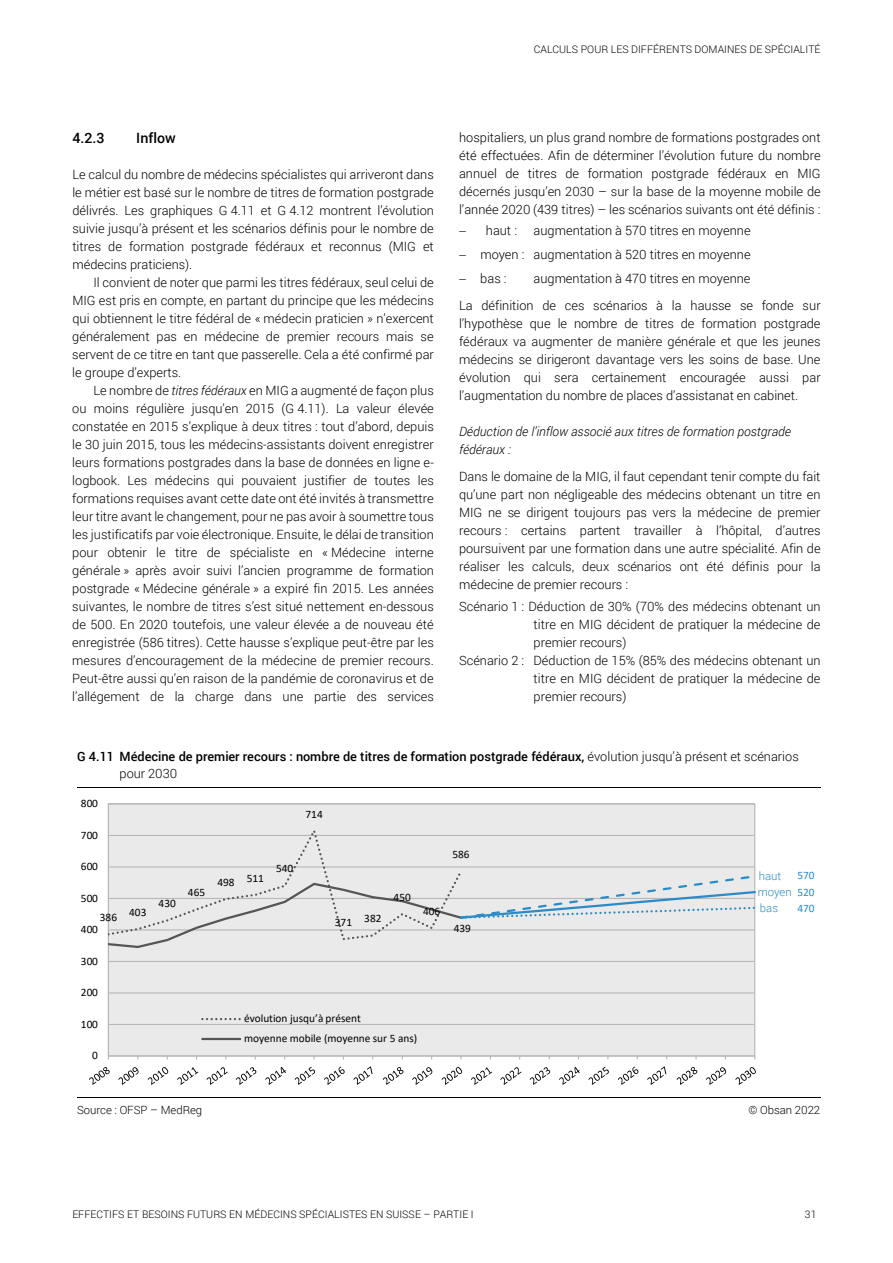
<style>
.page{position:relative;width:893px;height:1263px;background:#fff}
.page>*{position:absolute;margin:0;border:0;box-sizing:border-box;transform-origin:0 0}
.t1{font:500 14.25px "Roboto";letter-spacing:.005em;color:#000}
.t2{font:300 12.75px/18px "Roboto";color:#000;text-align:justify}
.t3{font:500 12.75px/17px "Roboto";letter-spacing:-.005em;color:#000}
.t4{font:italic 300 12.75px/18px "Roboto";color:#000}
.t5{font:11.4px "Calibri";color:#000}
.t6{font:300 11.4px "Roboto";color:#000}
.t7{font:300 11.4px "Roboto";color:#2b8bc7}
.t8{font:11.4px "Calibri";color:#2b8bc7}
.t9{font:300 10.5px "Roboto";color:#000}
.s1{font-style:italic}
.s2{font-weight:300}
</style>
<div class="page">
<hr style="left:77px;top:787px;width:743px;height:1px;background:#000">
<hr style="left:77px;top:1097px;width:743px;height:1px;background:#000">
<div style="left:108px;top:804px;width:647px;height:252px;background:#eaeaea"></div>
<hr style="left:108px;top:1024px;width:647px;height:1px;background:#b7b7b7">
<hr style="left:108px;top:992px;width:647px;height:1px;background:#b7b7b7">
<hr style="left:108px;top:961px;width:647px;height:1px;background:#b7b7b7">
<hr style="left:108px;top:804px;width:1px;height:252px;background:#b7b7b7">
<hr style="left:108px;top:1055px;width:647px;height:1px;background:#b7b7b7">
<svg style="left:108px;top:825px;width:648px;height:124px"></svg>
<svg style="left:89px;top:1067px;width:21px;height:18px"></svg>
<svg style="left:118px;top:1067px;width:21px;height:18px"></svg>
<svg style="left:148px;top:1067px;width:20px;height:18px"></svg>
<svg style="left:177px;top:1067px;width:21px;height:18px"></svg>
<svg style="left:207px;top:1067px;width:21px;height:18px"></svg>
<svg style="left:236px;top:1067px;width:20px;height:18px"></svg>
<svg style="left:265px;top:1067px;width:21px;height:18px"></svg>
<svg style="left:295px;top:1067px;width:20px;height:18px"></svg>
<svg style="left:324px;top:1067px;width:21px;height:18px"></svg>
<svg style="left:354px;top:1066px;width:18px;height:19px"></svg>
<svg style="left:383px;top:1067px;width:21px;height:18px"></svg>
<svg style="left:412px;top:1067px;width:20px;height:18px"></svg>
<svg style="left:442px;top:1067px;width:20px;height:18px"></svg>
<svg style="left:471px;top:1067px;width:21px;height:18px"></svg>
<svg style="left:500px;top:1067px;width:21px;height:18px"></svg>
<svg style="left:530px;top:1067px;width:20px;height:18px"></svg>
<svg style="left:559px;top:1067px;width:21px;height:18px"></svg>
<svg style="left:589px;top:1067px;width:20px;height:18px"></svg>
<svg style="left:618px;top:1067px;width:20px;height:18px"></svg>
<svg style="left:647px;top:1066px;width:19px;height:19px"></svg>
<svg style="left:677px;top:1067px;width:20px;height:18px"></svg>
<svg style="left:706px;top:1067px;width:20px;height:18px"></svg>
<svg style="left:735px;top:1067px;width:21px;height:18px"></svg>
<svg style="left:202px;top:1018px;width:38px;height:2px"></svg>
<hr style="left:202px;top:1038px;width:38px;height:2px;background:#555">
<p class="t9" style="left:534px;top:42px;width:288px">CALCULS POUR LES DIFFÉRENTS DOMAINES DE SPÉCIALITÉ</p>
<h3 class="t1" style="left:72px;top:128px;width:34px">4.2.3</h3>
<h3 class="t1" style="left:136px;top:128px;width:41px">Inflow</h3>
<p class="t2" style="left:72px;top:166px;width:363px">Le calcul du nombre de médecins spécialistes qui arriveront dans le métier est basé sur le nombre de titres de formation postgrade délivrés. Les graphiques G 4.11 et G 4.12 montrent l’évolution suivie jusqu’à présent et les scénarios définis pour le nombre de titres de formation postgrade fédéraux et reconnus (MIG et médecins praticiens).</p>
<p class="t2" style="left:72px;top:273px;width:363px;text-indent:21px">Il convient de noter que parmi les titres fédéraux, seul celui de MIG est pris en compte, en partant du principe que les médecins qui obtiennent le titre fédéral de « médecin praticien » n’exercent généralement pas en médecine de premier recours mais se servent de ce titre en tant que passerelle. Cela a été confirmé par le groupe d’experts.</p>
<p class="t2" style="left:72px;top:381px;width:363px;text-indent:21px">Le nombre de <span class="s1">titres fédéraux</span> en MIG a augmenté de façon plus ou moins régulière jusqu’en 2015 (G 4.11). La valeur élevée constatée en 2015 s’explique à deux titres : tout d’abord, depuis le 30 juin 2015, tous les médecins-assistants doivent enregistrer leurs formations postgrades dans la base de données en ligne e&shy;logbook. Les médecins qui pouvaient justifier de toutes les formations requises avant cette date ont été invités à transmettre leur titre avant le changement, pour ne pas avoir à soumettre tous les justificatifs par voie électronique. Ensuite, le délai de transition pour obtenir le titre de spécialiste en « Médecine interne générale » après avoir suivi l’ancien programme de formation postgrade « Médecine générale » a expiré fin 2015. Les années suivantes, le nombre de titres s’est situé nettement en-dessous de 500. En 2020 toutefois, une valeur élevée a de nouveau été enregistrée (586 titres). Cette hausse s’explique peut-être par les mesures d’encouragement de la médecine de premier recours.<br>Peut-être aussi qu’en raison de la pandémie de coronavirus et de l’allégement de la charge dans une partie des services</p>
<p class="t2" style="left:459px;top:128px;width:363px">hospitaliers, un plus grand nombre de formations postgrades ont été effectuées. Afin de déterminer l’évolution future du nombre annuel de titres de formation postgrade fédéraux en MIG décernés jusqu’en 2030 – sur la base de la moyenne mobile de l’année 2020 (439 titres) – les scénarios suivants ont été définis :</p>
<p class="t2" style="left:486px;top:221px;width:33px">haut :</p>
<p class="t2" style="left:534px;top:221px;width:218px">augmentation à 570 titres en moyenne</p>
<p class="t2" style="left:459px;top:245px;width:293px">− moyen : augmentation à 520 titres en moyenne</p>
<p class="t2" style="left:459px;top:269px;width:49px">− bas :</p>
<p class="t2" style="left:534px;top:269px;width:218px">augmentation à 470 titres en moyenne</p>
<p class="t2" style="left:459px;top:296px;width:363px">La définition de ces scénarios à la hausse se fonde sur l’hypothèse que le nombre de titres de formation postgrade fédéraux va augmenter de manière générale et que les jeunes médecins se dirigeront davantage vers les soins de base. Une évolution qui sera certainement encouragée aussi par l’augmentation du nombre de places d’assistanat en cabinet.</p>
<h5 class="t4" style="left:459px;top:422px;width:333px">Déduction de l’inflow associé aux titres de formation postgrade fédéraux :</h5>
<p class="t2" style="left:459px;top:467px;width:363px">Dans le domaine de la MIG, il faut cependant tenir compte du fait qu’une part non négligeable des médecins obtenant un titre en MIG ne se dirigent toujours pas vers la médecine de premier recours : certains partent travailler à l’hôpital, d’autres poursuivent par une formation dans une autre spécialité. Afin de réaliser les calculs, deux scénarios ont été définis pour la médecine de premier recours :</p>
<p class="t2" style="left:534px;top:597px;width:289px;text-indent:-74px">Scénario 1 : Déduction de 30% (70% des médecins obtenant un titre en MIG décident de pratiquer la médecine de premier recours)</p>
<p class="t2" style="left:534px;top:651px;width:289px;text-indent:-75px">Scénario 2 : Déduction de 15% (85% des médecins obtenant un titre en MIG décident de pratiquer la médecine de premier recours)</p>
<p class="t3" style="left:120px;top:747px;width:681px;text-indent:-42px">G 4.11 Médecine de premier recours : nombre de titres de formation postgrade fédéraux, <span class="s2">évolution jusqu’à présent et scénarios pour 2030</span></p>
<p class="t5" style="left:81px;top:795px;width:19px">800</p>
<p class="t5" style="left:81px;top:827px;width:19px">700</p>
<p class="t5" style="left:81px;top:858px;width:19px">600</p>
<p class="t5" style="left:81px;top:890px;width:19px">500</p>
<p class="t5" style="left:100px;top:909px;width:19px">386</p>
<p class="t5" style="left:81px;top:921px;width:19px">400</p>
<p class="t5" style="left:81px;top:953px;width:19px">300</p>
<p class="t5" style="left:81px;top:984px;width:19px">200</p>
<p class="t5" style="left:81px;top:1016px;width:19px">100</p>
<p class="t5" style="left:92px;top:1047px;width:7px">0</p>
<p class="t5" style="left:129px;top:904px;width:19px">403</p>
<p class="t5" style="left:306px;top:806px;width:19px">714</p>
<p class="t5" style="left:159px;top:895px;width:19px">430</p>
<p class="t5" style="left:188px;top:884px;width:19px">465</p>
<p class="t5" style="left:217px;top:874px;width:19px">498</p>
<p class="t5" style="left:247px;top:870px;width:19px">511</p>
<p class="t5" style="left:276px;top:861px;width:19px">540</p>
<p class="t5" style="left:335px;top:914px;width:19px">371</p>
<p class="t5" style="left:364px;top:910px;width:19px">382</p>
<p class="t5" style="left:394px;top:889px;width:19px">450</p>
<p class="t5" style="left:423px;top:903px;width:19px">406</p>
<p class="t5" style="left:244px;top:1011px;width:118px">évolution jusqu’à présent</p>
<p class="t5" style="left:244px;top:1031px;width:174px">moyenne mobile (moyenne sur 5 ans)</p>
<p class="t5" style="left:452px;top:846px;width:19px">586</p>
<p class="t5" style="left:454px;top:920px;width:19px">439</p>
<p class="t7" style="left:759px;top:868px;width:24px">haut</p>
<p class="t7" style="left:760px;top:900px;width:20px">bas</p>
<p class="t8" style="left:797px;top:867px;width:19px">570</p>
<p class="t8" style="left:797px;top:884px;width:19px">520</p>
<p class="t8" style="left:797px;top:900px;width:19px">470</p>
<p class="t7" style="left:758px;top:884px;width:36px">moyen</p>
<p class="t6" style="left:77px;top:1102px;width:127px">Source : OFSP – MedReg</p>
<p class="t6" style="left:748px;top:1102px;width:73px">© Obsan 2022</p>
<p class="t9" style="left:72px;top:1207px;width:403px">EFFECTIFS ET BESOINS FUTURS EN MÉDECINS SPÉCIALISTES EN SUISSE – PARTIE I</p>
<p class="t9" style="left:805px;top:1207px;width:13px">31</p>
</div>
